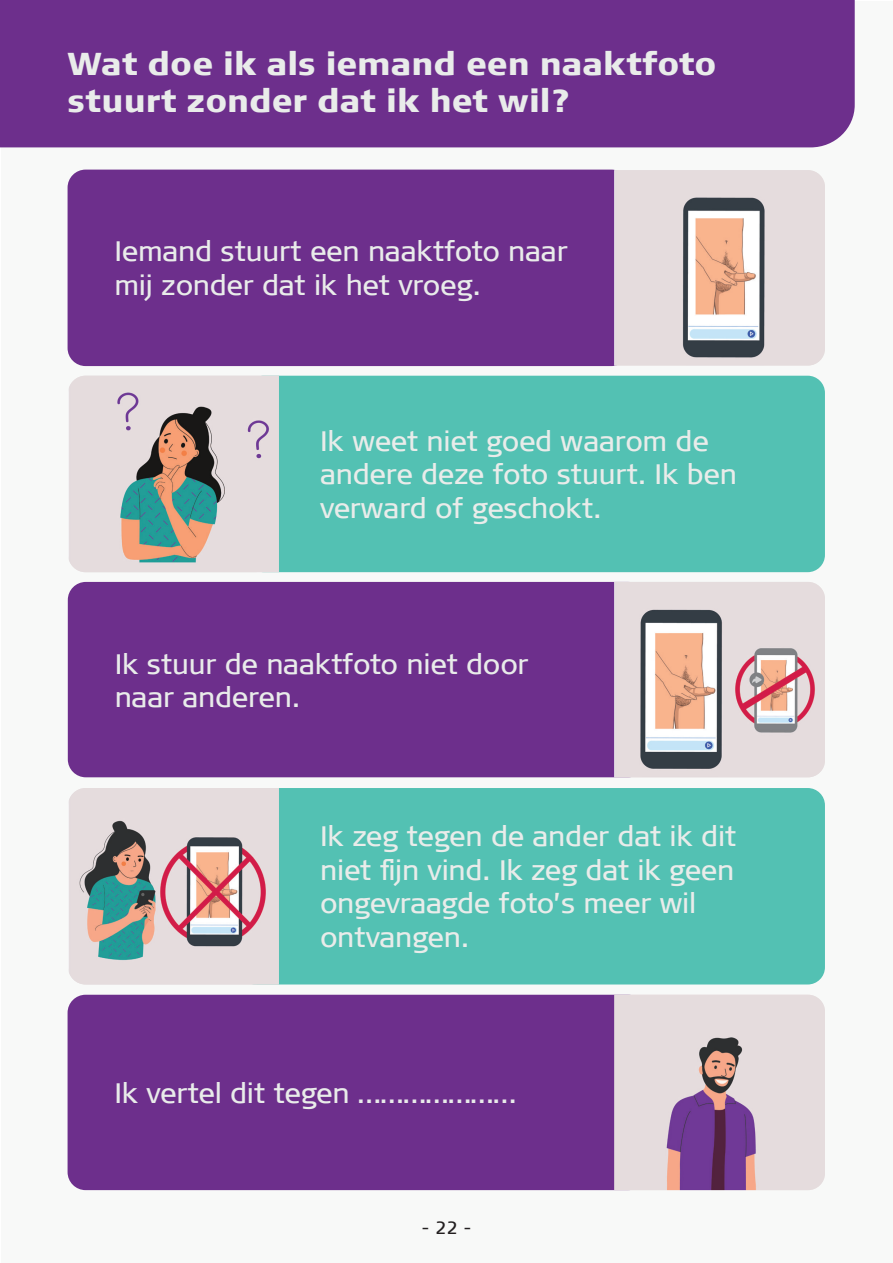
<style>
.page{position:relative;width:893px;height:1263px;background:#fff}
.page>*{position:absolute;margin:0;border:0;box-sizing:border-box;transform-origin:0 0}
.t1{font:900 31.5px/37.8px "Signa Offc Pro";color:#e9ecea}
.t2{font:28.05px/33.6px "Signa Offc Pro";letter-spacing:-.01em;color:#e9ecea}
.t3{font:18px "Signa Offc Pro";color:#231f20}
</style>
<div class="page">
<div style="left:2px;top:2px;width:891px;height:1261px;background:#f8f9f8"></div>
<div style="left:0;top:0;width:855px;height:147px;background:#6d2f8c"></div>
<div style="left:68px;top:170px;width:561px;height:196px;background:#6d2f8c;border-radius:18px"></div>
<div style="left:68px;top:995px;width:578px;height:195px;background:#6d2f8c;border-radius:18px"></div>
<div style="left:68px;top:582px;width:578px;height:195px;background:#6d2f8c;border-radius:18px"></div>
<div style="left:247px;top:376px;width:578px;height:196px;background:#53c1b3;border-radius:17px"></div>
<div style="left:238px;top:788px;width:587px;height:196px;background:#53c1b3;border-radius:17px"></div>
<img style="left:69px;top:376px;width:210px;height:196px">
<img style="left:69px;top:788px;width:210px;height:196px">
<img style="left:614px;top:170px;width:211px;height:195px">
<img style="left:614px;top:582px;width:211px;height:195px">
<img style="left:614px;top:995px;width:211px;height:195px">
<p class="t1" style="left:68px;top:43px;width:650px">Wat doe ik als iemand een naaktfoto stuurt zonder dat ik het wil?</p>
<p class="t2" style="left:114px;top:233px;width:455px">Iemand stuurt een naaktfoto naar mij zonder dat ik het vroeg.</p>
<p class="t2" style="left:320px;top:423px;width:418px">Ik weet niet goed waarom de andere deze foto stuurt. Ik ben verward of geschokt.</p>
<p class="t2" style="left:115px;top:646px;width:415px">Ik stuur de naaktfoto niet door naar anderen.</p>
<p class="t2" style="left:320px;top:818px;width:418px">Ik zeg tegen de ander dat ik dit niet fijn vind. Ik zeg dat ik geen ongevraagde foto’s meer wil ontvangen.</p>
<p class="t2" style="left:114px;top:1075px;width:403px">Ik vertel dit tegen …………………</p>
<p class="t3" style="left:421px;top:1215px;width:52px">- 22 -</p>
</div>
